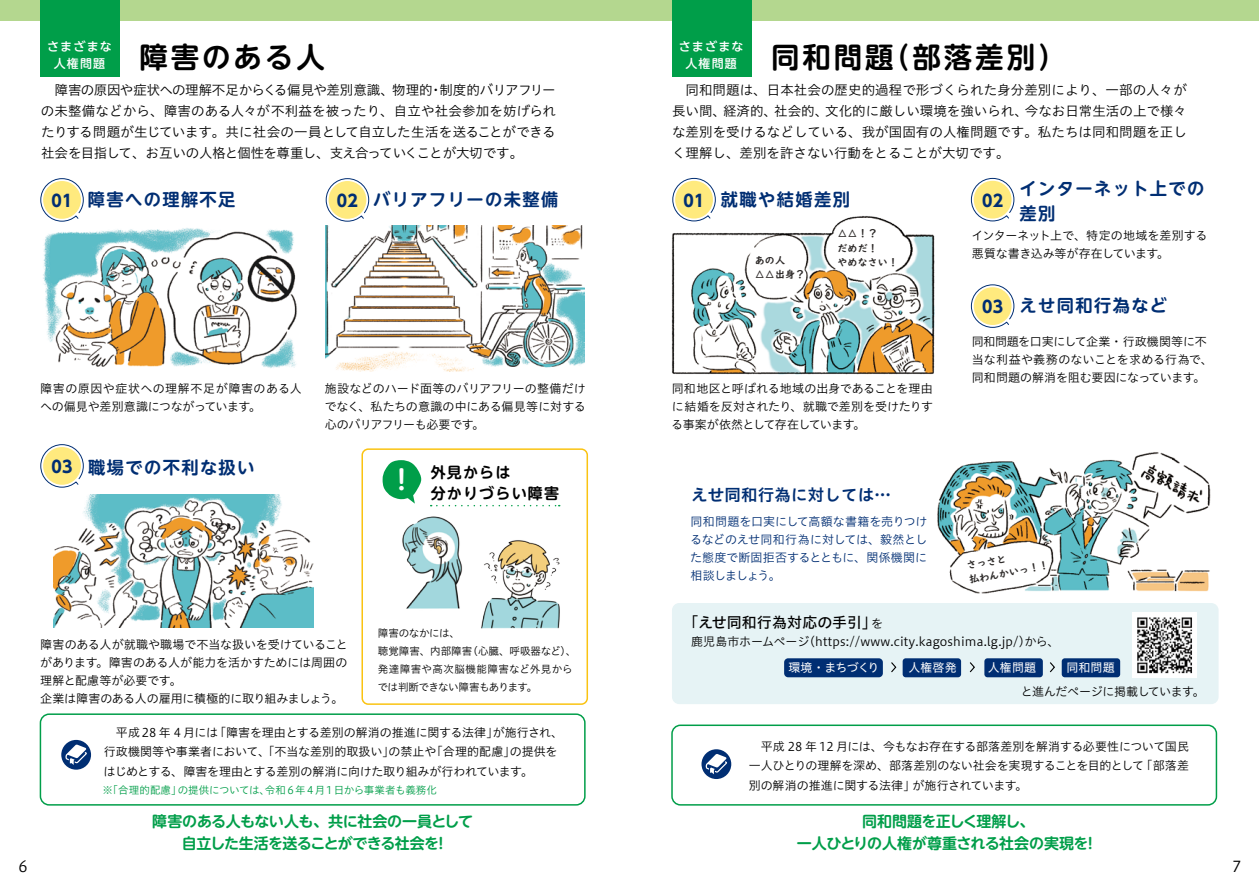
<style>
.page{position:relative;width:1259px;height:893px;background:#fff}
.page>*{position:absolute;margin:0;border:0;box-sizing:border-box;transform-origin:0 0}
.t1{font:700 28.5px "UD Shin M Go Pr 6 De";letter-spacing:.1em;color:#000}
.t2{font:700 26.85px "UD Shin M Go Pr 6 De";color:#fff}
.t3{font:700 17.25px/25.5px "UD Shin M Go Pr 6 De";letter-spacing:.08em;color:#002e73}
.t4{font:16.5px "Hiragino UD Sans Std W6";letter-spacing:.01em;color:#002e73}
.t5{font:700 16.5px "UD Shin Go C Oniz Pr 6";letter-spacing:.01em;color:#002e73}
.t6{font:700 15px/22.5px "UD Shin M Go Pr 6 De";letter-spacing:-.035em;color:#009e49;text-align:center}
.t7{font:15px "Hiragino UD Sans Std W5";color:#000}
.t8{font:700 15px/21px "UD Shin M Go Pr 6 De";letter-spacing:.08em;color:#000}
.t9{font:15px "Hiragino UD Sans Std W3";color:#000}
.t10{font:13.5px/21px "Hiragino UD Sans Std W3";color:#000;text-align:justify}
.t11{font:12px/18px "Hiragino UD Sans Std W3";letter-spacing:-.01em;color:#000}
.t12{font:12px/18px "Hiragino UD Sans Std W3";letter-spacing:-.01em;color:#002e73;text-align:justify}
.t13{font:12px "Hiragino UD Sans Std W3";letter-spacing:.01em;color:#000}
.t14{font:12px/18px "Hiragino UD Sans Std W3";letter-spacing:.015em;color:#000}
.t15{font:12px "Hiragino UD Sans Std W4";letter-spacing:.01em;color:#fff}
.t16{font:500 12px/16.5px "UD Shin M Go Pr 6";letter-spacing:.1em;color:#fff;text-align:center}
.t17{font:12px "Hiragino UD Sans Std W3";letter-spacing:-.03em;color:#000}
.t18{font:10.5px/18px "Hiragino UD Sans Std W3";color:#000}
.t19{font:10.5px "Hiragino UD Sans Std W3";letter-spacing:.01em;color:#009e49}
.t20{font:10.05px/14.2px "UD Digi Kyokasho N B";letter-spacing:.01em;color:#2d2a29}
.s1{font-family:"Hiragino UD Sans Std W3";font-size:12px}
</style>
<div class="page">
<div style="left:40px;top:713px;width:545px;height:93px;border:2px solid #009e49;border-radius:9px"></div>
<div style="left:671px;top:724px;width:546px;height:82px;border:2px solid #009e49;border-radius:8px"></div>
<img style="left:43px;top:228px;width:254px;height:140px">
<img style="left:325px;top:226px;width:259px;height:145px">
<svg style="left:61px;top:740px;width:30px;height:30px"></svg>
<svg style="left:65px;top:744px;width:22px;height:21px"></svg>
<svg style="left:701px;top:749px;width:30px;height:30px"></svg>
<svg style="left:705px;top:754px;width:22px;height:20px"></svg>
<div style="left:672px;top:603px;width:546px;height:101px;background:#e6f3f5;border-radius:7px"></div>
<div style="left:361px;top:448px;width:227px;height:257px;border:2px solid #fac311;border-radius:6px"></div>
<div style="left:0;top:0;width:1259px;height:20px;background:#b4d78f"></div>
<img style="left:481px;top:540px;width:79px;height:89px">
<img style="left:54px;top:494px;width:259px;height:133px">
<div style="left:672px;top:0;width:79px;height:77px;background:#009e49"></div>
<div style="left:1061px;top:658px;width:59px;height:19px;background:#002e73;border-radius:3px"></div>
<div style="left:984px;top:658px;width:59px;height:19px;background:#002e73;border-radius:3px"></div>
<div style="left:902px;top:658px;width:59px;height:19px;background:#002e73;border-radius:3px"></div>
<div style="left:784px;top:658px;width:99px;height:19px;background:#002e73;border-radius:4px"></div>
<svg style="left:891px;top:662px;width:6px;height:11px"></svg>
<svg style="left:969px;top:662px;width:6px;height:11px"></svg>
<svg style="left:1050px;top:662px;width:5px;height:11px"></svg>
<img style="left:672px;top:216px;width:263px;height:159px">
<img style="left:937px;top:452px;width:274px;height:141px">
<img style="left:402px;top:516px;width:90px;height:108px">
<svg style="left:382px;top:460px;width:39px;height:44px"></svg>
<svg style="left:431px;top:505px;width:129px;height:1px"></svg>
<div style="left:40px;top:0;width:80px;height:77px;background:#009e49"></div>
<svg style="left:40px;top:178px;width:44px;height:44px"></svg>
<div style="left:43px;top:181px;width:38px;height:38px;background:#ffea7e;border-radius:50%"></div>
<svg style="left:325px;top:178px;width:44px;height:44px"></svg>
<div style="left:328px;top:181px;width:38px;height:38px;background:#ffea7e;border-radius:50%"></div>
<svg style="left:40px;top:444px;width:44px;height:44px"></svg>
<div style="left:43px;top:447px;width:38px;height:38px;background:#ffea7e;border-radius:50%"></div>
<svg style="left:672px;top:178px;width:44px;height:44px"></svg>
<div style="left:675px;top:181px;width:38px;height:38px;background:#ffea7e;border-radius:50%"></div>
<svg style="left:970px;top:178px;width:44px;height:44px"></svg>
<div style="left:973px;top:181px;width:38px;height:38px;background:#ffea7e;border-radius:50%"></div>
<svg style="left:970px;top:284px;width:44px;height:44px"></svg>
<div style="left:973px;top:287px;width:38px;height:38px;background:#ffea7e;border-radius:50%"></div>
<img style="left:1132px;top:612px;width:65px;height:65px">
<p class="t16" style="left:47px;top:37px;width:66px">さまざまな人権問題</p>
<h1 class="t1" style="left:139px;top:33px;width:187px">障害のある人</h1>
<p class="t10" style="left:41px;top:79px;width:516px">　障害の原因や症状への理解不足からくる偏見や差別意識、物理的・制度的バリアフリーの未整備などから、障害のある人々が不利益を被ったり、自立や社会参加を妨げられたりする問題が生じています。共に社会の一員として自立した生活を送ることができる社会を目指して、お互いの人格と個性を尊重し、支え合っていくことが大切です。</p>
<h3 class="t3" style="left:88px;top:186px;width:149px">障害への理解不足</h3>
<h3 class="t3" style="left:373px;top:186px;width:186px">バリアフリーの未整備</h3>
<h3 class="t5" style="left:51px;top:187px;width:22px">01</h3>
<h3 class="t5" style="left:337px;top:187px;width:22px">02</h3>
<p class="t14" style="left:40px;top:379px;width:263px">障害の原因や症状への理解不足が障害のある人への偏見や差別意識につながっています。</p>
<p class="t11" style="left:324px;top:379px;width:263px;text-align:justify">施設などのハード面等のバリアフリーの整備だけでなく、私たちの意識の中にある偏見等に対する心のバリアフリーも必要です。</p>
<h3 class="t5" style="left:51px;top:453px;width:22px">03</h3>
<h3 class="t3" style="left:88px;top:454px;width:168px">職場での不利な扱い</h3>
<h2 class="t2" style="left:388px;top:457px;width:28px">！</h2>
<p class="t8" style="left:431px;top:460px;width:130px">外見からは<br>分かりづらい障害</p>
<p class="t11" style="left:40px;top:635px;width:309px">障害のある人が就職や職場で不当な扱いを受けていることがあります。障害のある人が能力を活かすためには周囲の理解と配慮等が必要です。<br>企業は障害のある人の雇用に積極的に取り組みましょう。</p>
<p class="t18" style="left:377px;top:623px;width:200px">障害のなかには、<br>聴覚障害、内部障害（心臓、呼吸器など）、発達障害や高次脳機能障害など外見からでは判断できない障害もあります。</p>
<p class="t11" style="left:103px;top:722px;width:461px;line-height:19.5px">　平成28 年 4 月には「障害を理由とする差別の解消の推進に関する法律」が施行され、行政機関等や事業者において、「不当な差別的取扱い」の禁止や「合理的配慮」の提供をはじめとする、障害を理由とする差別の解消に向けた取り組みが行われています。</p>
<p class="t19" style="left:103px;top:782px;width:336px">※「合理的配慮」の提供については、令和 6 年 4月1日から事業者も義務化</p>
<p class="t6" style="left:152px;top:809px;width:322px">障害のある人もない人も、共に社会の一員として自立した生活を送ることができる社会を！</p>
<p class="t16" style="left:679px;top:37px;width:66px">さまざまな人権問題</p>
<h1 class="t1" style="left:771px;top:33px;width:297px">同和問題（部落差別）</h1>
<p class="t10" style="left:672px;top:79px;width:516px">　同和問題は、日本社会の歴史的過程で形づくられた身分差別により、一部の人々が長い間、経済的、社会的、文化的に厳しい環境を強いられ、今なお日常生活の上で様々な差別を受けるなどしている、我が国固有の人権問題です。私たちは同和問題を正しく理解し、差別を許さない行動をとることが大切です。</p>
<h3 class="t3" style="left:1019px;top:174px;width:186px">インターネット上での差別</h3>
<p class="t11" style="left:971px;top:225px;width:237px">インターネット上で、特定の地域を差別する悪質な書き込み等が存在しています。</p>
<h3 class="t3" style="left:1019px;top:292px;width:149px">えせ同和行為など</h3>
<p class="t11" style="left:971px;top:332px;width:243px">同和問題を口実にして企業・行政機関等に不当な利益や義務のないことを求める行為で、同和問題の解消を阻む要因になっています。</p>
<h3 class="t3" style="left:721px;top:186px;width:131px">就職や結婚差別</h3>
<h3 class="t5" style="left:683px;top:187px;width:22px">01</h3>
<h3 class="t5" style="left:982px;top:187px;width:22px">02</h3>
<p class="t20" style="left:837px;top:227px;width:62px">△△！？<br>だめだ！<br>やめなさい！</p>
<p class="t20" style="left:755px;top:253px;width:52px">あの人△△出身？</p>
<h3 class="t5" style="left:982px;top:293px;width:22px">03</h3>
<p class="t11" style="left:671px;top:379px;width:263px;text-align:justify">同和地区と呼ばれる地域の出身であることを理由に結婚を反対されたり、就職で差別を受けたりする事案が依然として存在しています。</p>
<h3 class="t4" style="left:691px;top:482px;width:201px">えせ同和行為に対しては…</h3>
<p class="t12" style="left:690px;top:512px;width:239px">同和問題を口実にして高額な書籍を売りつけるなどのえせ同和行為に対しては、毅然とした態度で断固拒否するとともに、関係機関に相談しましょう。</p>
<p class="t20" style="left:965px;top:559px;width:82px;rotate:-11deg">さっさと<br>払わんかいっ！！</p>
<p class="t7" style="left:683px;top:611px;width:201px">「えせ同和行為対応の手引」<span class="s1">を</span></p>
<p class="t13" style="left:691px;top:633px;width:370px">鹿児島市ホームページ(https://www.city.kagoshima.lg.jp/)から、</p>
<p class="t15" style="left:788px;top:659px;width:93px">環境・まちづくり</p>
<p class="t15" style="left:908px;top:659px;width:50px">人権啓発</p>
<p class="t15" style="left:987px;top:659px;width:50px">人権問題</p>
<p class="t15" style="left:1066px;top:659px;width:50px">同和問題</p>
<p class="t17" style="left:1020px;top:683px;width:185px">と進んだページに掲載しています。</p>
<p class="t11" style="left:748px;top:736px;width:442px;line-height:19.5px;text-align:justify">　平成 28 年 12 月には、今もなお存在する部落差別を解消する必要性について国民一人ひとりの理解を深め、部落差別のない社会を実現することを目的として「部落差別の解消の推進に関する法律」が施行されています。</p>
<p class="t6" style="left:796px;top:809px;width:302px">同和問題を正しく理解し、<br>一人ひとりの人権が尊重される社会の実現を！</p>
<p class="t9" style="left:18px;top:855px;width:11px">6</p>
<p class="t9" style="left:1232px;top:855px;width:11px">7</p>
</div>
